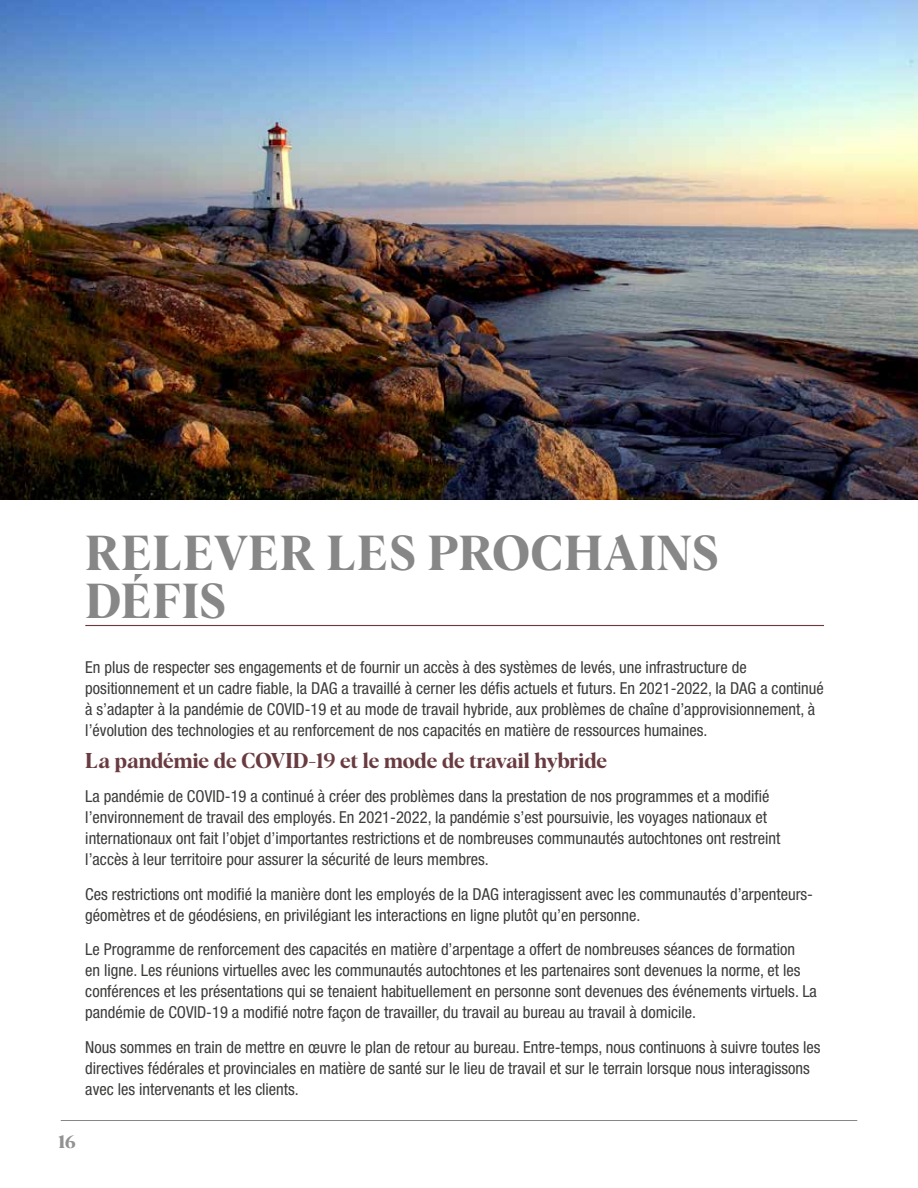
<style>
.page{position:relative;width:918px;height:1188px;background:#fff}
.page>*{position:absolute;margin:0;border:0;box-sizing:border-box;transform-origin:0 0}
.t1{font:48px/48px "Albra Semi";letter-spacing:.015em;color:#878787}
.t2{font:21px "Albra Semi";letter-spacing:-.01em;color:#693b41}
.t3{font:700 18px "Albra";color:#929292}
.t4{font:condensed 16.5px/21px "Helvetica Neue LT Std";color:#3c3c3b}
</style>
<div class="page">
<hr style="left:61px;top:1120px;width:796px;height:1px;background:#878787">
<hr style="left:85px;top:625px;width:739px;height:1px;background:#693b41">
<img style="left:0;top:0;width:918px;height:500px">
<h2 class="t1" style="left:86px;top:526px;width:635px">RELEVER LES PROCHAINS<br>DÉFIS</h2>
<p class="t4" style="left:85px;top:657px;width:740px">En plus de respecter ses engagements et de fournir un accès à des systèmes de levés, une infrastructure de positionnement et un cadre fable, la DAG a travaillé à cerner les défs actuels et futurs. En 2021-2022, la DAG a continué à s’adapter à la pandémie de COVID-19 et au mode de travail hybride, aux problèmes de chaîne d’approvisionnement, à l’évolution des technologies et au renforcement de nos capacités en matière de ressources humaines.</p>
<h3 class="t2" style="left:85px;top:745px;width:523px">La pandémie de COVID-19 et le mode de travail hybride</h3>
<p class="t4" style="left:85px;top:786px;width:697px">La pandémie de COVID-19 a continué à créer des problèmes dans la prestation de nos programmes et a modifé l’environnement de travail des employés. En 2021-2022, la pandémie s’est poursuivie, les voyages nationaux et internationaux ont fait l’objet d’importantes restrictions et de nombreuses communautés autochtones ont restreint l’accès à leur territoire pour assurer la sécurité de leurs membres.</p>
<p class="t4" style="left:85px;top:883px;width:729px">Ces restrictions ont modifé la manière dont les employés de la DAG interagissent avec les communautés d’arpenteurs&shy;géomètres et de géodésiens, en privilégiant les interactions en ligne plutôt qu’en personne.</p>
<p class="t4" style="left:85px;top:939px;width:733px">Le Programme de renforcement des capacités en matière d’arpentage a offert de nombreuses séances de formation<br>en ligne. Les réunions virtuelles avec les communautés autochtones et les partenaires sont devenues la norme, et les conférences et les présentations qui se tenaient habituellement en personne sont devenues des événements virtuels. La pandémie de COVID-19 a modifé notre façon de travailler, du travail au bureau au travail à domicile.</p>
<p class="t4" style="left:85px;top:1036px;width:737px">Nous sommes en train de mettre en œuvre le plan de retour au bureau. Entre-temps, nous continuons à suivre toutes les directives fédérales et provinciales en matière de santé sur le lieu de travail et sur le terrain lorsque nous interagissons avec les intervenants et les clients.</p>
<p class="t3" style="left:58px;top:1129px;width:19px">16</p>
</div>
